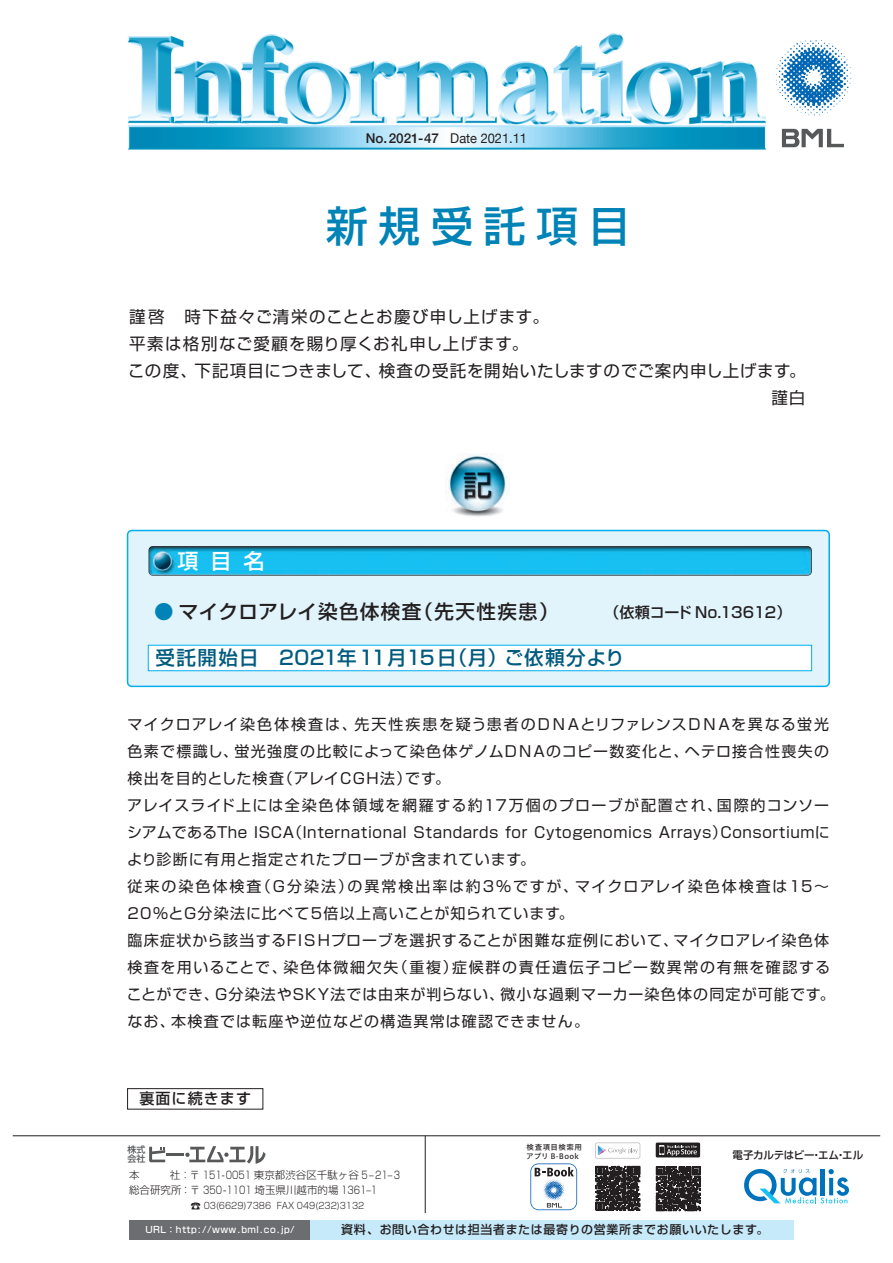
<style>
.page{position:relative;width:893px;height:1263px;background:#fff}
.page>*{position:absolute;margin:0;border:0;box-sizing:border-box;transform-origin:0 0}
.t1{font:500 42px "Shin Go Pro";letter-spacing:.25em;color:#0083b6}
.t2{font:500 21px "Shin Go Pro";color:#fff}
.t3{font:500 19.5px "Shin Go Pro";letter-spacing:.045em;color:#005b7f}
.t4{font:500 19.5px "Shin Go Pro";letter-spacing:.075em;color:#231f20}
.t5{font:16.5px "Shin Go Pro";letter-spacing:.055em;color:#231f20}
.t6{font:15px/27px "Shin Go Pro";letter-spacing:.08em;color:#231f20}
.t7{font:500 15px "Shin Go Pro";letter-spacing:-.015em;color:#231f20}
.t8{font:500 15px "Shin Go Pro";letter-spacing:.075em;color:#231f20}
.t9{font:13.5px "Helvetica Neue";color:#231f20;scale:.95 1}
.t10{font:500 12px "Shin Go Pro";letter-spacing:.05em;color:#231f20}
.t11{font:300 10.5px/15px "Shin Go Pro";color:#231f20}
.t12{font:500 10.5px "Shin Go Pro";letter-spacing:-.025em;color:#231f20}
.t13{font:300 9px "Shin Go Pro";color:#231f20;scale:.9 1}
.t14{font:500 9px "Shin Go Pro";letter-spacing:.05em;color:#fff}
.t15{font:500 9px/9.4px "Shin Go Pro";color:#57585a}
.t16{font:7.5px/9px "Hiragino UD Sans Std W5";letter-spacing:.05em;color:#231f20}
.s1{font-weight:500}
.s2{color:#0083b6}
.s3{font-size:10.5px}
</style>
<div class="page">
<img style="left:128px;top:33px;width:663px;height:117px">
<div style="left:128px;top:530px;width:701px;height:156px;background:#e1f4fc;border-radius:4px"></div>
<div style="left:127px;top:530px;width:703px;height:157px;border:2px solid #00aeef;border-radius:4px"></div>
<svg style="left:776px;top:40px;width:75px;height:75px"></svg>
<svg style="left:782px;top:129px;width:62px;height:18px"></svg>
<hr style="left:425px;top:1136px;width:1px;height:77px;background:#231f20">
<hr style="left:13px;top:1135px;width:867px;height:1px;background:#231f20">
<div style="left:148px;top:645px;width:664px;height:26px;background:#fff"></div>
<svg style="left:744px;top:1169px;width:105px;height:34px"></svg>
<svg style="left:149px;top:1147px;width:16px;height:15px"></svg>
<hr style="left:166px;top:1153px;width:18px;height:3px;background:#57585a">
<svg style="left:185px;top:1146px;width:81px;height:18px"></svg>
<svg style="left:529px;top:1162px;width:50px;height:50px"></svg>
<svg style="left:530px;top:1163px;width:47px;height:47px"></svg>
<svg style="left:655px;top:1142px;width:45px;height:16px"></svg>
<svg style="left:655px;top:1166px;width:46px;height:46px"></svg>
<svg style="left:656px;top:1167px;width:44px;height:44px;background:#373435"></svg>
<svg style="left:595px;top:1143px;width:45px;height:15px"></svg>
<svg style="left:595px;top:1165px;width:46px;height:46px"></svg>
<svg style="left:596px;top:1166px;width:44px;height:44px;background:#373334"></svg>
<img style="left:447px;top:453px;width:59px;height:64px">
<img style="left:148px;top:546px;width:664px;height:30px">
<div style="left:310px;top:1220px;width:484px;height:19px;background:#c6eafa"></div>
<div style="left:130px;top:1220px;width:180px;height:19px;background:#6c6d70"></div>
<div style="left:127px;top:1088px;width:136px;height:21px;border:1px solid #231f20"></div>
<p class="t9" style="left:366px;top:128px;width:171px"><span class="s1">No.2021-47</span> Date 2021.11</p>
<h1 class="t1" style="left:326px;top:192px;width:306px">新規受託項目</h1>
<p class="t5" style="left:129px;top:303px;width:421px">謹啓　時下益々ご清栄のこととお慶び申し上げます。</p>
<p class="t5" style="left:129px;top:330px;width:401px">平素は格別なご愛顧を賜り厚くお礼申し上げます。</p>
<p class="t5" style="left:128px;top:357px;width:679px">この度、下記項目につきまして、検査の受託を開始いたしますのでご案内申し上げます。</p>
<p class="t5" style="left:771px;top:384px;width:35px">謹白</p>
<h2 class="t2" style="left:177px;top:544px;width:89px">項目名</h2>
<h3 class="t4" style="left:154px;top:596px;width:406px"><span class="s2">●</span> マイクロアレイ染色体検査（先天性疾患）</h3>
<p class="t7" style="left:604px;top:599px;width:188px">（依頼コード No.13612）</p>
<h3 class="t3" style="left:156px;top:642px;width:470px">受託開始日　2021年11月15日（月）ご依頼分より</h3>
<p class="t6" style="left:127px;top:709px;width:709px">マイクロアレイ染色体検査は、先天性疾患を疑う患者のDNAとリファレンスDNAを異なる蛍光色素で標識し、蛍光強度の比較によって染色体ゲノムDNAのコピー数変化と、ヘテロ接合性喪失の検出を目的とした検査（アレイCGH法）です。<br>アレイスライド上には全染色体領域を網羅する約17万個のプローブが配置され、国際的コンソーシアムであるThe ISCA（International Standards for Cytogenomics Arrays）Consortiumにより診断に有用と指定されたプローブが含まれています。<br>従来の染色体検査（G分染法）の異常検出率は約3％ですが、マイクロアレイ染色体検査は15～20％とG分染法に比べて5倍以上高いことが知られています。<br>臨床症状から該当するFISHプローブを選択することが困難な症例において、マイクロアレイ染色体検査を用いることで、染色体微細欠失(重複)症候群の責任遺伝子コピー数異常の有無を確認することができ、G分染法やSKY法では由来が判らない、微小な過剰マーカー染色体の同定が可能です。なお、本検査では転座や逆位などの構造異常は確認できません。</p>
<p class="t8" style="left:139px;top:1086px;width:113px">裏面に続きます</p>
<p class="t15" style="left:127px;top:1143px;width:19px">株式会社</p>
<p class="t11" style="left:129px;top:1166px;width:272px">本 　　 社：〒 151-0051 東京都渋谷区千駄ヶ谷 5–21–3総合研究所：〒 350-1101 埼玉県川越市的場 1361–1</p>
<p class="t13" style="left:191px;top:1198px;width:195px"><span class="s3">☎</span> 03(6629)7386　FAX 049(232)3132</p>
<p class="t16" style="left:526px;top:1142px;width:57px">検査項目検索用アプリ B-Book</p>
<p class="t12" style="left:732px;top:1146px;width:132px">電子カルテはビー・エム・エル</p>
<p class="t14" style="left:145px;top:1222px;width:151px">URL：http://www.bml.co.jp/</p>
<p class="t10" style="left:341px;top:1219px;width:429px">資料、お問い合わせは担当者または最寄りの営業所までお願いいたします。</p>
</div>
